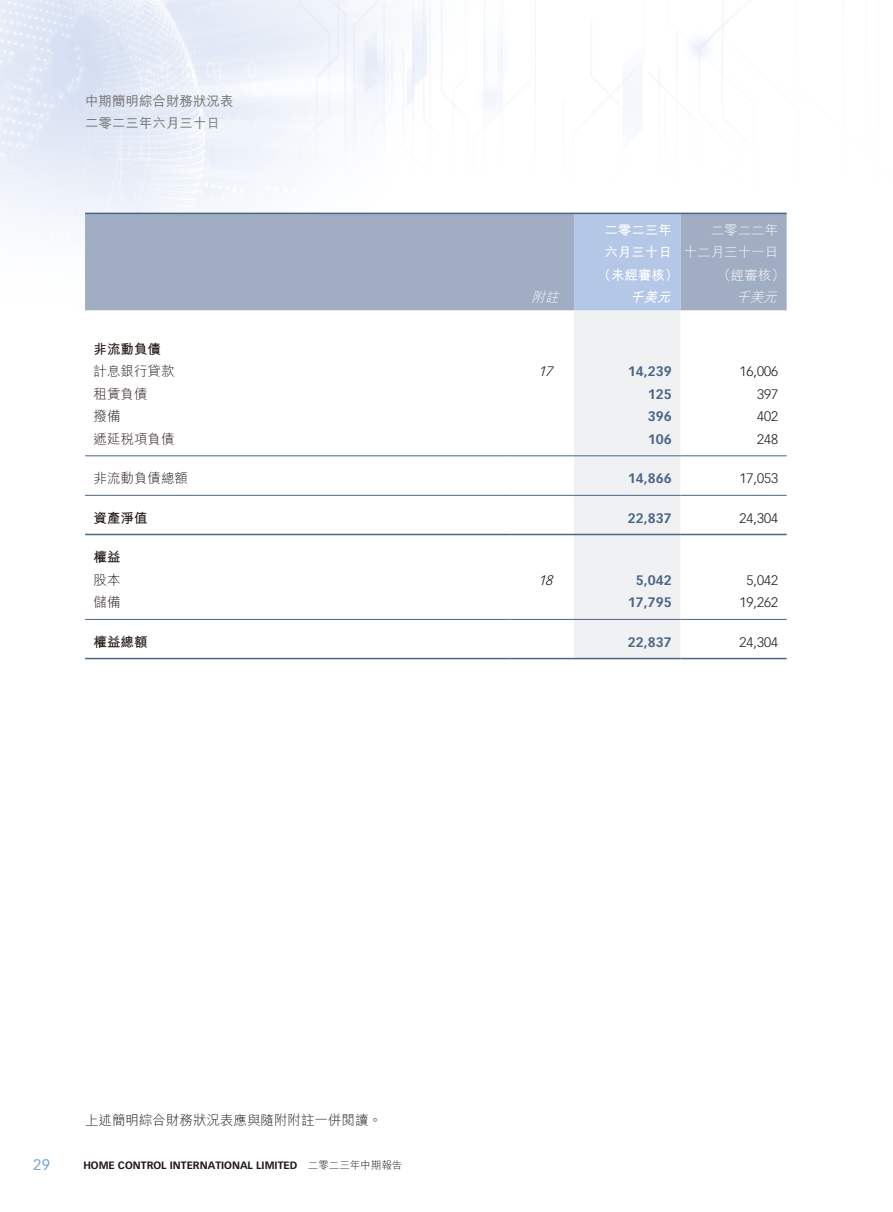
<style>
.page{position:relative;width:893px;height:1212px;background:#fff}
.page>*{position:absolute;margin:0;border:0;box-sizing:border-box;transform-origin:0 0}
.t1{font:15px "Vectora LT Std";color:#7aa2d6}
.t2{font:13.5px "M Hei HK Light E Ten B5 H";color:#231916}
.t3{font:700 13.5px "Vectora LT Std";color:#4a6588}
.t4{font:300 13.5px "Vectora LT Std";color:#231916}
.t5{font:13.5px/22.2px "M Hei HK Medium E Ten B5 H";color:#717171}
.t6{font:13.5px/22.5px "M Hei HK Light E Ten B5 H";color:#fff;text-align:right}
.t7{font:13.5px/22.5px "M Hei HK Bold E Ten B5 H";color:#fff}
.t8{font:13.5px "M Hei HK Bold E Ten B5 H";color:#231916}
.t9{font:italic 13.5px "M Hei HK Light E Ten B5 H";color:#fff}
.t10{font:italic 300 13.5px "Vectora LT Std";color:#231916}
.t11{font:italic 13.5px "M Hei HK Bold E Ten B5 H";color:#fff}
.t12{font:700 10.5px "Vectora LT Std";color:#231916}
.s1{font-family:"M Hei HK Light E Ten B5 H";font-weight:400}
</style>
<div class="page">
<img style="left:0;top:0;width:787px;height:660px">
<div style="left:85px;top:214px;width:702px;height:96px;background:#a0adc3"></div>
<svg style="left:85px;top:310px;width:702px;height:348px"></svg>
<svg style="left:574px;top:214px;width:106px;height:444px"></svg>
<hr style="left:85px;top:213px;width:702px;height:1px;background:#4a6588">
<hr style="left:85px;top:455px;width:425px;height:1px;background:#4a6588">
<hr style="left:510px;top:455px;width:64px;height:1px;background:#4a6588">
<hr style="left:574px;top:455px;width:106px;height:1px;background:#4a6588">
<hr style="left:680px;top:455px;width:107px;height:1px;background:#4a6588">
<hr style="left:85px;top:495px;width:425px;height:1px;background:#4a6588">
<hr style="left:510px;top:495px;width:64px;height:1px;background:#4a6588">
<hr style="left:574px;top:495px;width:106px;height:1px;background:#4a6588">
<hr style="left:680px;top:495px;width:107px;height:1px;background:#4a6588">
<hr style="left:85px;top:534px;width:425px;height:1px;background:#4a6588">
<hr style="left:510px;top:534px;width:64px;height:1px;background:#4a6588">
<hr style="left:574px;top:534px;width:106px;height:1px;background:#4a6588">
<hr style="left:680px;top:534px;width:107px;height:1px;background:#4a6588">
<hr style="left:85px;top:619px;width:425px;height:1px;background:#4a6588">
<hr style="left:510px;top:619px;width:64px;height:1px;background:#4a6588">
<hr style="left:574px;top:619px;width:106px;height:1px;background:#4a6588">
<hr style="left:680px;top:619px;width:107px;height:1px;background:#4a6588">
<hr style="left:85px;top:658px;width:425px;height:1px;background:#4a6588">
<hr style="left:510px;top:658px;width:64px;height:1px;background:#4a6588">
<hr style="left:574px;top:658px;width:106px;height:1px;background:#4a6588">
<hr style="left:680px;top:658px;width:107px;height:1px;background:#4a6588">
<p class="t5" style="left:85px;top:91px;width:150px">中期簡明綜合財務狀況表二零二三年六月三十日</p>
<p class="t7" style="left:604px;top:220px;width:69px">二零二三年六月三十日</p>
<p class="t6" style="left:684px;top:220px;width:96px">二零二二年<br>十二月三十一日</p>
<p class="t7" style="left:598px;top:265px;width:82px">（未經審核）</p>
<p class="t6" style="left:717px;top:265px;width:69px">（經審核）</p>
<p class="t9" style="left:531px;top:292px;width:32px">附註</p>
<p class="t11" style="left:630px;top:292px;width:45px">千美元</p>
<p class="t9" style="left:736px;top:292px;width:46px">千美元</p>
<p class="t8" style="left:94px;top:344px;width:69px">非流動負債</p>
<p class="t2" style="left:94px;top:366px;width:82px">計息銀行貸款</p>
<p class="t10" style="left:538px;top:365px;width:19px">17</p>
<p class="t3" style="left:628px;top:365px;width:45px">14,239</p>
<p class="t4" style="left:740px;top:365px;width:40px">16,006</p>
<p class="t2" style="left:94px;top:389px;width:55px">租賃負債</p>
<p class="t3" style="left:648px;top:388px;width:25px">125</p>
<p class="t4" style="left:757px;top:388px;width:23px">397</p>
<p class="t2" style="left:94px;top:411px;width:28px">撥備</p>
<p class="t3" style="left:648px;top:410px;width:25px">396</p>
<p class="t4" style="left:757px;top:410px;width:23px">402</p>
<p class="t2" style="left:94px;top:434px;width:82px">遞延稅項負債</p>
<p class="t3" style="left:648px;top:433px;width:25px">106</p>
<p class="t4" style="left:757px;top:433px;width:23px">248</p>
<p class="t2" style="left:94px;top:473px;width:96px">非流動負債總額</p>
<p class="t3" style="left:628px;top:472px;width:45px">14,866</p>
<p class="t4" style="left:740px;top:472px;width:40px">17,053</p>
<p class="t8" style="left:94px;top:513px;width:55px">資產淨值</p>
<p class="t3" style="left:628px;top:512px;width:45px">22,837</p>
<p class="t4" style="left:740px;top:512px;width:40px">24,304</p>
<p class="t8" style="left:94px;top:552px;width:28px">權益</p>
<p class="t2" style="left:94px;top:575px;width:28px">股本</p>
<p class="t10" style="left:538px;top:574px;width:19px">18</p>
<p class="t3" style="left:636px;top:574px;width:37px">5,042</p>
<p class="t4" style="left:747px;top:574px;width:33px">5,042</p>
<p class="t2" style="left:94px;top:597px;width:28px">儲備</p>
<p class="t3" style="left:628px;top:596px;width:45px">17,795</p>
<p class="t4" style="left:740px;top:596px;width:40px">19,262</p>
<p class="t8" style="left:94px;top:637px;width:55px">權益總額</p>
<p class="t3" style="left:628px;top:636px;width:45px">22,837</p>
<p class="t4" style="left:740px;top:636px;width:40px">24,304</p>
<p class="t2" style="left:85px;top:1115px;width:298px">上述簡明綜合財務狀況表應與隨附附註一併閱讀。</p>
<p class="t1" style="left:33px;top:1158px;width:18px">29</p>
<p class="t12" style="left:83px;top:1160px;width:321px">HOME CONTROL INTERNATIONAL LIMITED <span class="s1">二零二三年中期報告</span></p>
</div>
